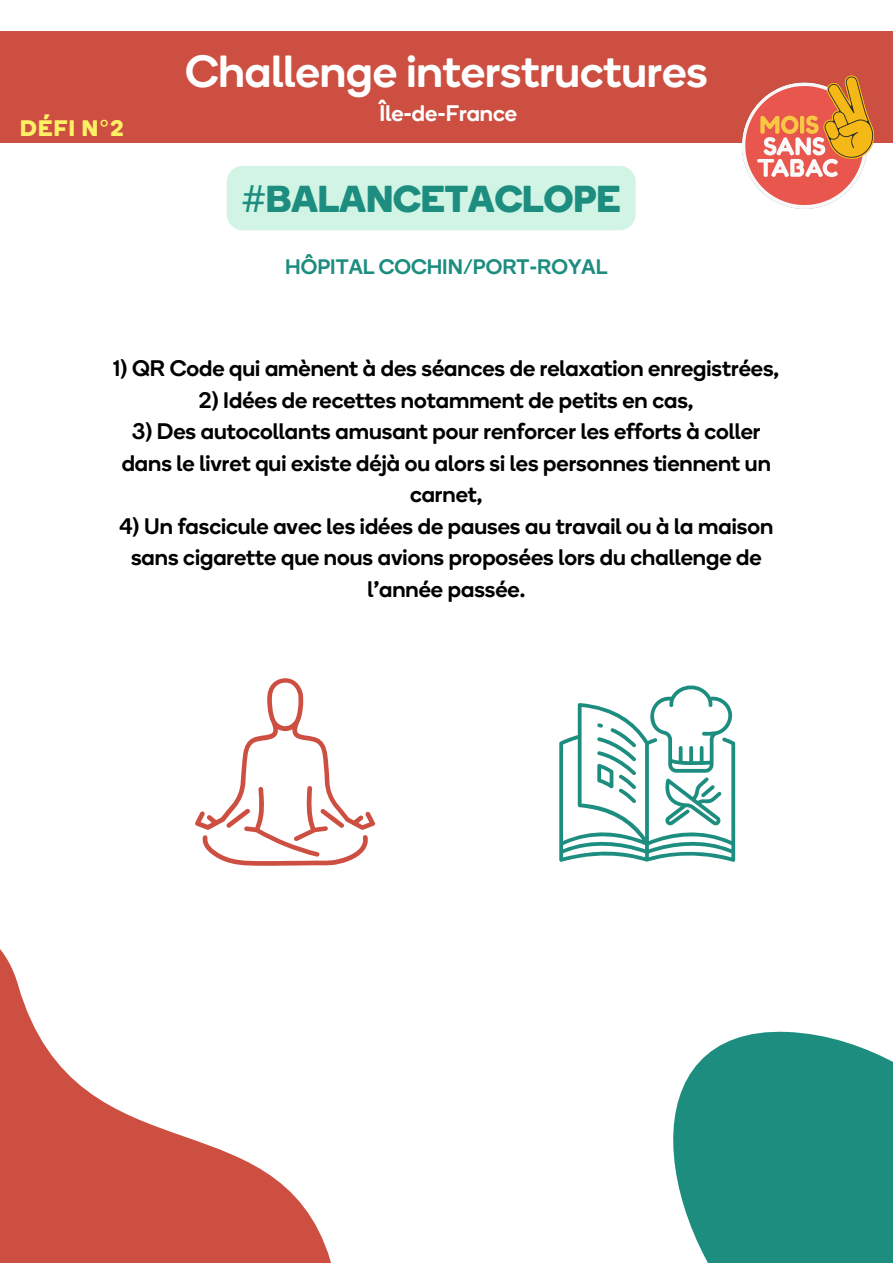
<style>
.page{position:relative;width:893px;height:1264px;background:#fff}
.page>*{position:absolute;margin:0;border:0;box-sizing:border-box;transform-origin:0 0}
.t1{font:500 45px "HILVCC Boing";color:#fff}
.t2{font:700 37.5px "HILVCC Boing";color:#1c8d7f}
.t3{font:500 22.5px/31.5px "HILVCC Boing";color:#000;text-align:center}
.t4{font:500 22.5px "HILVCC Boing";color:#fff}
.t5{font:700 22.5px "HILVCC Boing";color:#fff165}
.t6{font:500 21px "HILVCC Boing";color:#1c8d7f}
.s1{font-family:"Noto Sans";font-weight:400}
</style>
<div class="page">
<div style="left:0;top:31px;width:892px;height:112px;background:#cd4f41"></div>
<img style="left:742px;top:75px;width:133px;height:134px">
<svg style="left:0;top:949px;width:331px;height:313px"></svg>
<svg style="left:673px;top:1031px;width:219px;height:231px;background:#32988b"></svg>
<svg style="left:195px;top:678px;width:180px;height:187px"></svg>
<svg style="left:559px;top:685px;width:176px;height:176px"></svg>
<div style="left:227px;top:166px;width:408px;height:64px;background:#d1f4e5;border-radius:16px"></div>
<p class="t5" style="left:20px;top:111px;width:105px">DÉFI N<span class="s1">°</span>2</p>
<p class="t1" style="left:185px;top:41px;width:523px">Challenge interstructures</p>
<p class="t4" style="left:379px;top:98px;width:139px">Île-de-France</p>
<p class="t2" style="left:242px;top:172px;width:380px"><span class="s1">#</span>BALANCETACLOPE</p>
<p class="t6" style="left:285px;top:253px;width:324px">HÔPITAL COCHIN/PORT-ROYAL</p>
<p class="t3" style="left:113px;top:352px;width:667px">1) QR Code qui amènent à des séances de relaxation enregistrées,</p>
<p class="t3" style="left:199px;top:383px;width:496px">2) Idées de recettes notamment de petits en cas,</p>
<p class="t3" style="left:122px;top:415px;width:650px">3) Des autocollants amusant pour renforcer les efforts à coller dans le livret qui existe déjà ou alors si les personnes tiennent un carnet,</p>
<p class="t3" style="left:119px;top:509px;width:655px">4) Un fascicule avec les idées de pauses au travail ou à la maison sans cigarette que nous avions proposées lors du challenge de l’année passée.</p>
</div>
